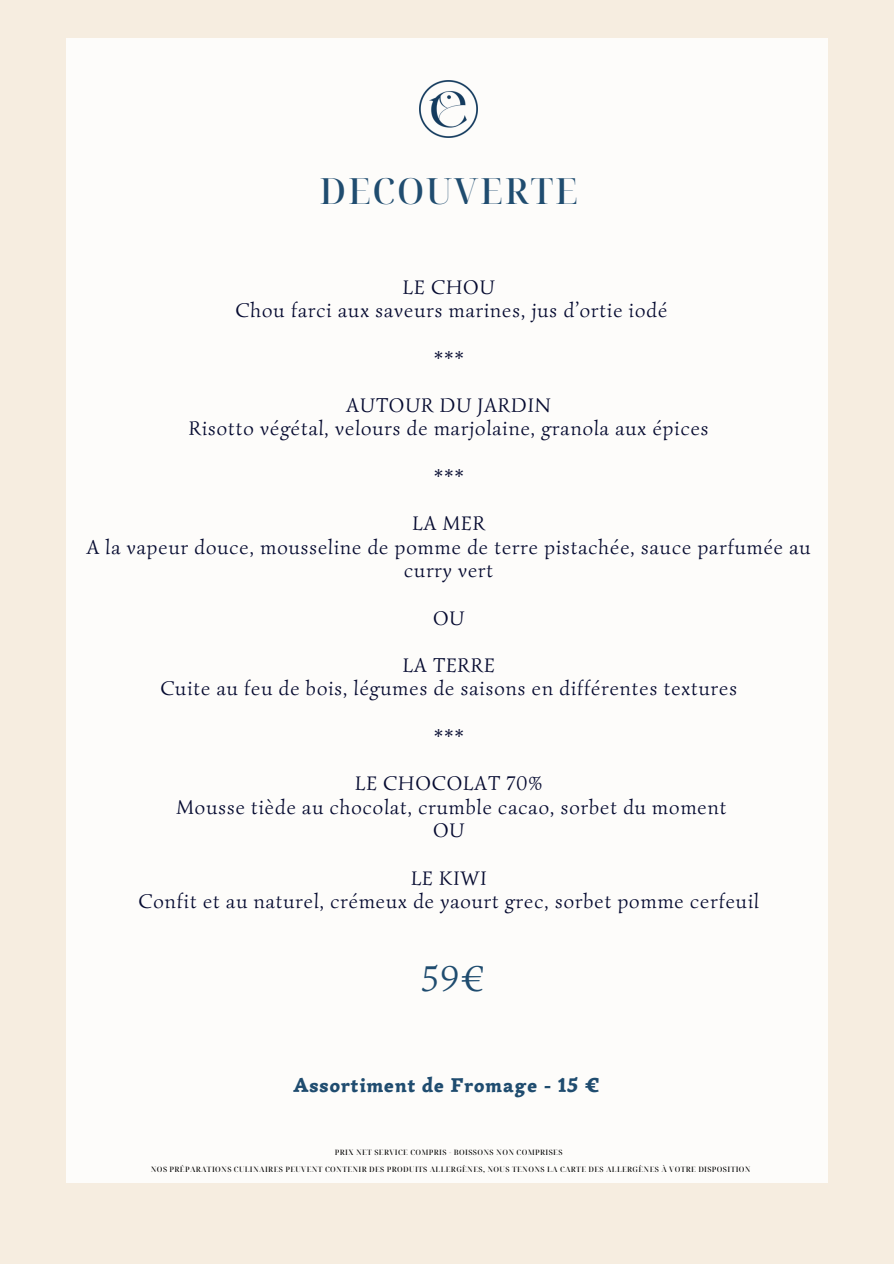
<style>
.page{position:relative;width:894px;height:1264px;background:#fff}
.page>*{position:absolute;margin:0;border:0;box-sizing:border-box;transform-origin:0 0}
.t1{font:36.75px "Simonetta";color:#1f4c6f}
.t2{font:500 36px "Noto Serif Display";letter-spacing:.05em;color:#1f4c6f}
.t3{font:20.25px/23.7px "Simonetta";letter-spacing:.05em;color:#050a30;text-align:center}
.t4{font:900 20.25px "Simonetta";letter-spacing:.05em;color:#1f4c6f}
.t5{font:500 7.5px "Noto Serif Display";letter-spacing:.05em;color:#000}
</style>
<div class="page">
<div style="left:0;top:0;width:893px;height:1263px;background:#f6ede0"></div>
<div style="left:66px;top:39px;width:761px;height:1143px;background:#fff"></div>
<img style="left:419px;top:80px;width:58px;height:58px">
<h5 class="t2" style="left:319px;top:165px;width:259px">DECOUVERTE</h5>
<p class="t3" style="left:235px;top:275px;width:433px">LE CHOU<br>Chou farci aux saveurs marines, jus d’ortie iodé</p>
<h1 class="t3" style="left:433px;top:346px;width:31px">***</h1>
<h5 class="t3" style="left:189px;top:393px;width:521px">AUTOUR DU JARDIN<br>Risotto végétal, velours de marjolaine, granola aux épices</h5>
<h3 class="t3" style="left:433px;top:464px;width:31px">***</h3>
<h5 class="t3" style="left:87px;top:511px;width:725px">LA MER<br>A la vapeur douce, mousseline de pomme de terre pistachée, sauce parfumée au curry vert</h5>
<h3 class="t3" style="left:433px;top:606px;width:33px">OU</h3>
<h5 class="t3" style="left:160px;top:653px;width:578px">LA TERRE<br>Cuite au feu de bois, légumes de saisons en différentes textures</h5>
<h3 class="t3" style="left:433px;top:724px;width:31px">***</h3>
<h5 class="t3" style="left:176px;top:771px;width:551px">LE CHOCOLAT 70%<br>Mousse tiède au chocolat, crumble cacao, sorbet du moment<br>OU</h5>
<h3 class="t3" style="left:138px;top:865px;width:621px">LE KIWI<br>Confit et au naturel, crémeux de yaourt grec, sorbet pomme cerfeuil</h3>
<h5 class="t1" style="left:421px;top:956px;width:64px">59€</h5>
<h2 class="t4" style="left:294px;top:1072px;width:307px">Assortiment de Fromage - 15 €</h2>
<p class="t5" style="left:335px;top:1146px;width:229px">PRIX NET SERVICE COMPRIS - BOISSONS NON COMPRISES</p>
<p class="t5" style="left:151px;top:1164px;width:601px">NOS PRÉPARATIONS CULINAIRES PEUVENT CONTENIR DES PRODUITS ALLERGÈNES, NOUS TENONS LA CARTE DES ALLERGÈNES À VOTRE DISPOSITION</p>
</div>
